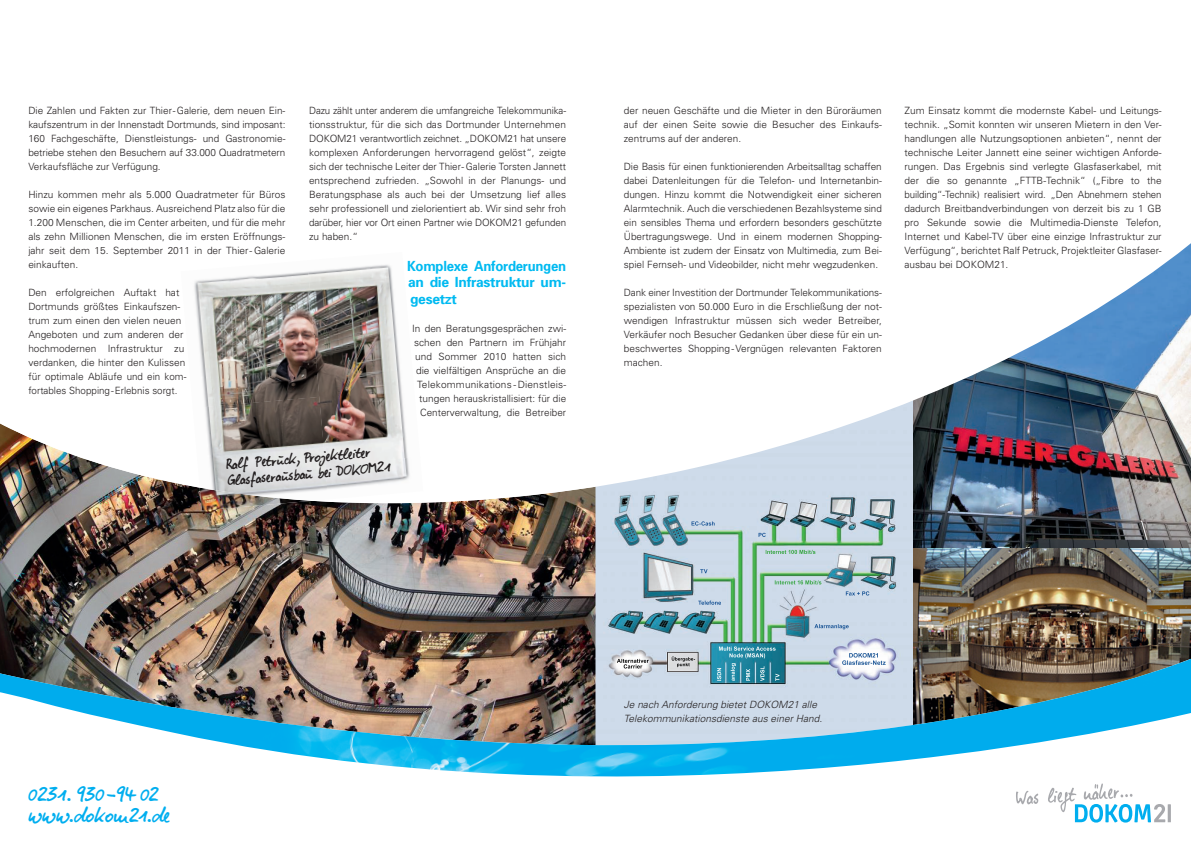
<style>
.page{position:relative;width:1191px;height:842px;background:#fff}
.page>*{position:absolute;margin:0;border:0;box-sizing:border-box;transform-origin:0 0}
.t1{font:22px/21px "Elisabethvonelm";letter-spacing:-.005em;color:#00aeef}
.t2{font:16px/16px "Elisabethvonelm";color:#231f20}
.t3{font:700 14px/16.8px "Univers";letter-spacing:-.02em;color:#00baf1;text-align:justify;scale:.94 1}
.t4{font:300 10px/14px "Univers";color:#231f20;text-align:justify}
.t5{font:italic 300 10px/14px "Univers";color:#231f20}
</style>
<div class="page">
<img style="left:595px;top:564px;width:318px;height:91px">
<img style="left:842px;top:653px;width:36px;height:2px">
<img style="left:846px;top:591px;width:23px;height:4px">
<img style="left:814px;top:624px;width:34px;height:5px">
<img style="left:698px;top:601px;width:23px;height:4px">
<svg style="left:700px;top:569px;width:7px;height:4px"></svg>
<img style="left:775px;top:580px;width:45px;height:4px">
<img style="left:719px;top:646px;width:56px;height:5px">
<img style="left:0;top:564px;width:595px;height:91px">
<img style="left:913px;top:564px;width:278px;height:91px">
<img style="left:0;top:655px;width:1191px;height:4px">
<img style="left:0;top:659px;width:1191px;height:31px">
<svg style="left:0;top:690px;width:1191px;height:133px"></svg>
<svg style="left:1015px;top:791px;width:23px;height:13px"></svg>
<svg style="left:1047px;top:783px;width:123px;height:39px"></svg>
<img style="left:0;top:243px;width:1191px;height:321px">
<img style="left:200px;top:501px;width:112px;height:9px">
<img style="left:181px;top:260px;width:126px;height:148px">
<img style="left:307px;top:252px;width:113px;height:205px">
<img style="left:193px;top:397px;width:135px;height:104px">
<img style="left:325px;top:457px;width:98px;height:42px">
<p class="t4" style="left:28px;top:103px;width:259px">Die Zahlen und Fakten zur Thier- Galerie, dem neuen Ein&shy;kaufszentrum in der Innenstadt Dortmunds, sind imposant:<br>160 Fachgeschäfte, Dienstleistungs- und Gastro nomie&shy;betriebe stehen den Besuchern auf 33.000 Quadratmetern Verkaufsfläche zur Verfügung.</p>
<p class="t4" style="left:28px;top:187px;width:259px">Hinzu kommen mehr als 5.000 Quadratmeter für Büros sowie ein eigenes Parkhaus. Ausreichend Platz also für die 1.200 Menschen, die im Center arbeiten, und für die mehr als zehn Millionen Menschen, die im ersten Eröffnungs&shy;jahr seit dem 15. September 2011 in der Thier- Galerie einkauften.</p>
<p class="t4" style="left:28px;top:285px;width:160px;text-align:left">Den erfolgreichen Auftakt hat<br>Dortmunds größtes Einkaufszen&shy;trum zum einen den vielen neuen<br>Angeboten und zum anderen der hochmodernen Infrastruktur zu verdanken, die hinter den Kulissen für optimale Abläufe und ein kom&shy;fortables Shopping-Erlebnis sorgt.</p>
<p class="t4" style="left:309px;top:103px;width:259px">Dazu zählt unter anderem die umfangreiche Telekommuni ka&shy;tionsstruktur, für die sich das Dortmunder Unternehmen DOKOM21 verantwortlich zeichnet. „DOKOM21 hat unsere komplexen Anforderungen hervorragend gelöst“, zeigte sich der technische Leiter der Thier- Galerie Torsten Jannett entsprechend zufrieden. „Sowohl in der Planungs- und Beratungsphase als auch bei der Umsetzung lief alles sehr professionell und zielorientiert ab. Wir sind sehr froh darüber, hier vor Ort einen Partner wie DOKOM21 gefunden zu haben.“</p>
<h3 class="t3" style="left:407px;top:257px;width:171px">Komplexe Anforderungen an die Infrastruktur um&shy;gesetzt</h3>
<p class="t4" style="left:412px;top:321px;width:156px;text-align:right">In den Beratungsgesprächen zwi&shy;schen den Partnern im Frühjahr und Sommer 2010 hatten sich die vielfältigen Ansprüche an die Telekommunikations - Dienstleis&shy;tungen herauskristallisiert: für die Centerverwaltung, die Betreiber</p>
<h2 class="t2" style="left:225px;top:458px;width:166px;rotate:-5deg">Ralf Petruck, Projektleiter<br>Glas faserausbau bei DOKOM21</h2>
<p class="t4" style="left:624px;top:103px;width:259px">der neuen Geschäfte und die Mieter in den Büroräumen auf der einen Seite sowie die Besucher des Einkaufs&shy;zentrums auf der anderen.</p>
<p class="t4" style="left:624px;top:159px;width:259px">Die Basis für einen funktionierenden Arbeitsalltag schaffen dabei Datenleitungen für die Telefon- und Internet an bin&shy;dungen. Hinzu kommt die Notwendigkeit einer sicheren Alarmtechnik. Auch die verschiedenen Bezahl systeme sind ein sensibles Thema und erfordern besonders geschützte Übertragungswege. Und in einem modernen Shopping-Ambiente ist zudem der Einsatz von Multimedia, zum Bei&shy;spiel Fernseh- und Videobilder, nicht mehr weg zudenken.</p>
<p class="t4" style="left:624px;top:285px;width:259px">Dank einer Investition der Dortmunder Telekommunikations&shy;spezialisten von 50.000 Euro in die Erschließung der not&shy;wendigen Infrastruktur müssen sich weder Betreiber, Verkäufer noch Besucher Gedanken über diese für ein un&shy;beschwertes Shopping -Vergnügen relevanten Faktoren machen.</p>
<p class="t4" style="left:904px;top:103px;width:259px">Zum Einsatz kommt die modernste Kabel- und Leitungs&shy;technik. „Somit konnten wir unseren Mietern in den Ver&shy;handlungen alle Nutzungsoptionen anbieten“, nennt der technische Leiter Jannett eine seiner wichtigen Anforde&shy;rungen. Das Ergebnis sind verlegte Glasfaserkabel, mit der die so genannte „FTTB-Technik“ („Fibre to the building“-Technik) realisiert wird. „Den Abnehmern stehen dadurch Breitbandverbindungen von derzeit bis zu 1 GB pro Sekunde sowie die Multimedia-Dienste Telefon, Internet und Kabel-TV über eine einzige Infrastruktur zur Verfügung“, berichtet Ralf Petruck, Projektleiter Glasfaser&shy;ausbau bei DOKOM21.</p>
<h1 class="t1" style="left:28px;top:786px;width:143px">0231. 930-94 02 www.dokom21.de</h1>
<p class="t5" style="left:624px;top:697px;width:200px">Je nach Anforderung bietet DOKOM21 alle<br>Telekommunikationsdienste aus einer Hand.</p>
</div>
